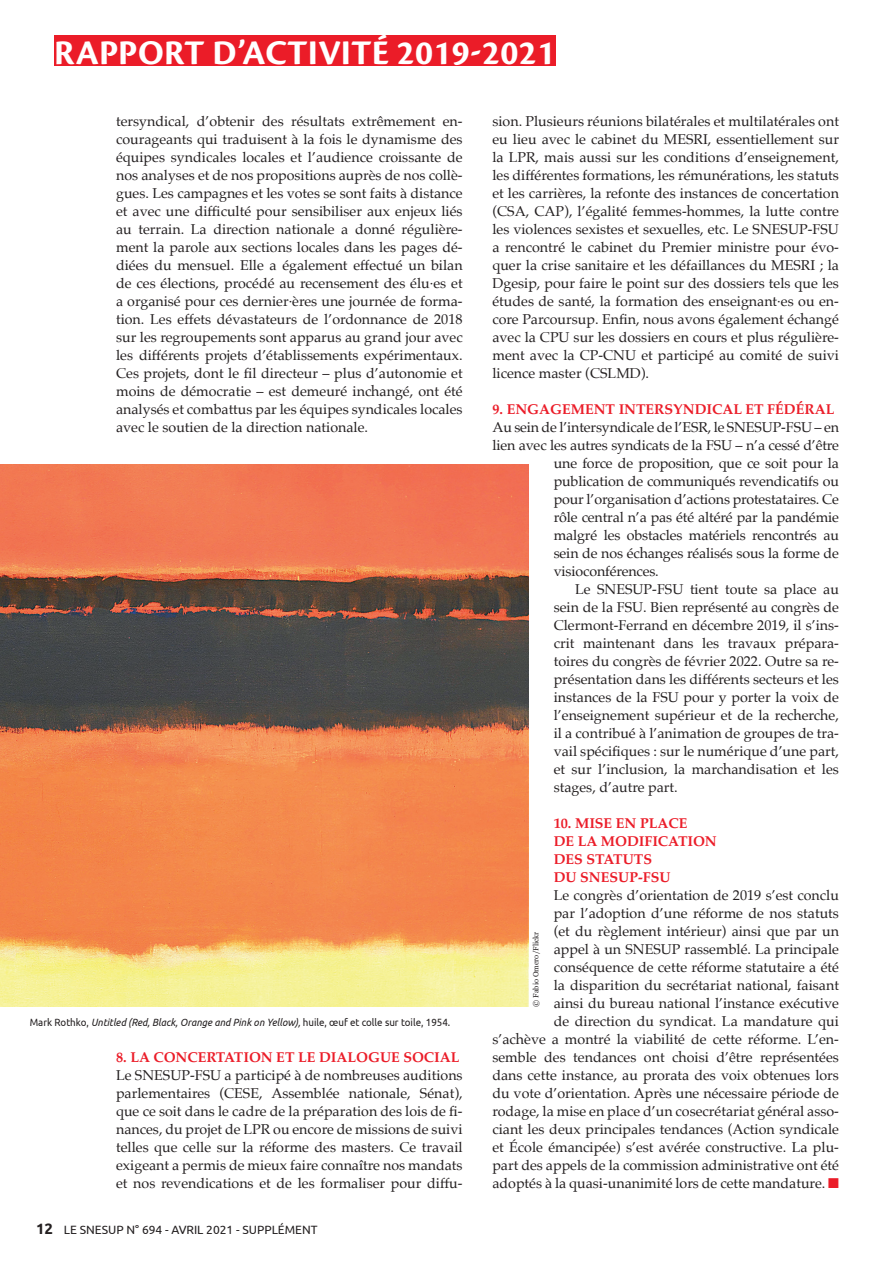
<style>
.page{position:relative;width:893px;height:1263px;background:#fff}
.page>*{position:absolute;margin:0;border:0;box-sizing:border-box;transform-origin:0 0}
.Chhapeau_centré{font:700 36px "Cronos Pro";letter-spacing:.01em;color:#fff}
.t1{font:14.25px/18px "Palatino";color:#231f20;text-align:justify}
.Sous-titre_bleu_Cap{font:700 14.25px/18px "Palatino";color:#eb1c28}
.t2{font:12px "Ubuntu";color:#231f20}
.Légende_photo{font:italic 10.5px "Ubuntu";color:#231f20;scale:.93 1}
.Copyright{font:7.5px "Georgia";color:#231f20}
.s1{font-style:normal}
.s2{font-weight:700;font-size:15px}
.s3{color:#eb1c28}
</style>
<div class="page">
<img style="left:0;top:465px;width:528px;height:542px">
<div style="left:54px;top:35px;width:501px;height:30px;background:#eb1c28"></div>
<p class="Chhapeau_centré" style="left:54px;top:32px;width:502px">RAPPORT D’ACTIVITÉ 2019-2021</p>
<p class="t1" style="left:116px;top:112px;width:348px">tersyndical, d’obtenir des résultats extrêmement en&shy;courageants qui traduisent à la fois le dynamisme des équipes syndicales locales et l’audience croissante de nos analyses et de nos propositions auprès de nos collè&shy;gues. Les campagnes et les votes se sont faits à distance et avec une difficulté pour sensibiliser aux enjeux liés au terrain. La direction nationale a donné régulière&shy;ment la parole aux sections locales dans les pages dé&shy;diées du mensuel. Elle a également effectué un bilan de ces élections, procédé au recensement des élu·es et a organisé pour ces dernier·ères une journée de forma&shy;tion. Les effets dévastateurs de l’ordonnance de 2018 sur les regroupements sont apparus au grand jour avec les différents projets d’établissements expérimentaux.<br>Ces projets, dont le fil directeur – plus d’autonomie et moins de démocratie – est demeuré inchangé, ont été analysés et combattus par les équipes syndicales locales avec le soutien de la direction nationale.</p>
<p class="Légende_photo" style="left:30px;top:1015px;width:454px"><span class="s1">Mark Rothko,</span> Untitled (Red, Black, Orange and Pink on Yellow), <span class="s1">huile, œuf et colle sur toile, 1954.</span></p>
<p class="Sous-titre_bleu_Cap" style="left:116px;top:1048px;width:345px">8. LA CONCERTATION ET LE DIALOGUE SOCIAL</p>
<p class="t1" style="left:116px;top:1066px;width:348px">Le SNESUP-FSU a participé à de nombreuses auditions parlementaires (CESE, Assemblée nationale, Sénat), que ce soit dans le cadre de la préparation des lois de fi&shy;nances, du projet de LPR ou encore de missions de suivi telles que celle sur la réforme des masters. Ce travail exigeant a permis de mieux faire connaître nos mandats et nos revendications et de les formaliser pour diffu-</p>
<p class="t2" style="left:36px;top:1222px;width:283px"><span class="s2">12</span> LE SNESUP N° 694 - AVRIL 2021 - SUPPLÉMENT</p>
<p class="t1" style="left:492px;top:112px;width:348px">sion. Plusieurs réunions bilatérales et multilatérales ont eu lieu avec le cabinet du MESRI, essentiellement sur la LPR, mais aussi sur les conditions d’enseignement, les différentes formations, les rémunérations, les statuts et les carrières, la refonte des instances de concertation (CSA, CAP), l’égalité femmes-hommes, la lutte contre les violences sexistes et sexuelles, etc. Le SNESUP-FSU a rencontré le cabinet du Premier ministre pour évo&shy;quer la crise sanitaire et les défaillances du MESRI ; la Dgesip, pour faire le point sur des dossiers tels que les études de santé, la formation des enseignant·es ou en&shy;core Parcoursup. Enfin, nous avons également échangé avec la CPU sur les dossiers en cours et plus régulière&shy;ment avec la CP-CNU et participé au comité de suivi licence master (CSLMD).</p>
<p class="Sous-titre_bleu_Cap" style="left:492px;top:400px;width:344px">9. ENGAGEMENT INTERSYNDICAL ET FÉDÉRAL</p>
<p class="t1" style="left:492px;top:418px;width:348px">Au sein de l’intersyndicale de l’ESR, le SNESUP-FSU – en</p>
<p class="t1" style="left:492px;top:436px;width:348px">lien avec les autres syndicats de la FSU – n’a cessé d’être</p>
<p class="t1" style="left:554px;top:454px;width:287px">une force de proposition, que ce soit pour la</p>
<p class="t1" style="left:554px;top:472px;width:287px">publication de communiqués revendicatifs ou</p>
<p class="t1" style="left:554px;top:490px;width:287px">pour l’organisation d’actions protestataires. Ce</p>
<p class="t1" style="left:554px;top:508px;width:287px">rôle central n’a pas été altéré par la pandémie</p>
<p class="t1" style="left:554px;top:526px;width:287px">malgré les obstacles matériels rencontrés au</p>
<p class="t1" style="left:554px;top:544px;width:287px">sein de nos échanges réalisés sous la forme de</p>
<p class="t1" style="left:554px;top:562px;width:107px">visioconférences.</p>
<p class="t1" style="left:554px;top:580px;width:287px;text-indent:21px">Le SNESUP-FSU tient toute sa place au sein de la FSU. Bien représenté au congrès de Clermont-Ferrand en décembre 2019, il s’ins&shy;crit maintenant dans les travaux prépara&shy;toires du congrès de février 2022. Outre sa re&shy;présentation dans les différents secteurs et les instances de la FSU pour y porter la voix de l’enseignement supérieur et de la recherche, il a contribué à l’animation de groupes de tra&shy;vail spécifiques : sur le numérique d’une part, et sur l’inclusion, la marchandisation et les stages, d’autre part.</p>
<p class="Sous-titre_bleu_Cap" style="left:554px;top:814px;width:165px">10. MISE EN PLACE<br>DE LA MODIFICATION<br>DES STATUTS<br>DU SNESUP-FSU</p>
<p class="t1" style="left:492px;top:886px;width:348px;text-align:right">Le congrès d’orientation de 2019 s’est conclu<br>par l’adoption d’une réforme de nos statuts<br>(et du règlement intérieur) ainsi que par un<br>appel à un SNESUP rassemblé. La principale conséquence de cette réforme statutaire a été<br>la disparition du secrétariat national, faisant<br>ainsi du bureau national l’instance exécutive<br>de direction du syndicat. La mandature qui<br>s’achève a montré la viabilité de cette réforme. L’en&shy;semble des tendances ont choisi d’être représentées dans cette instance, au prorata des voix obtenues lors du vote d’orientation. Après une nécessaire période de rodage, la mise en place d’un cosecrétariat général asso&shy;ciant les deux principales tendances (Action syndicale et École émancipée) s’est avérée constructive. La plu&shy;part des appels de la commission administrative ont été adoptés à la quasi-unanimité lors de cette mandature. <span class="s3">■</span></p>
<p class="Copyright" style="left:530px;top:1007px;width:77px;rotate:-90deg">© Fabio Omero/Flickr</p>
</div>
